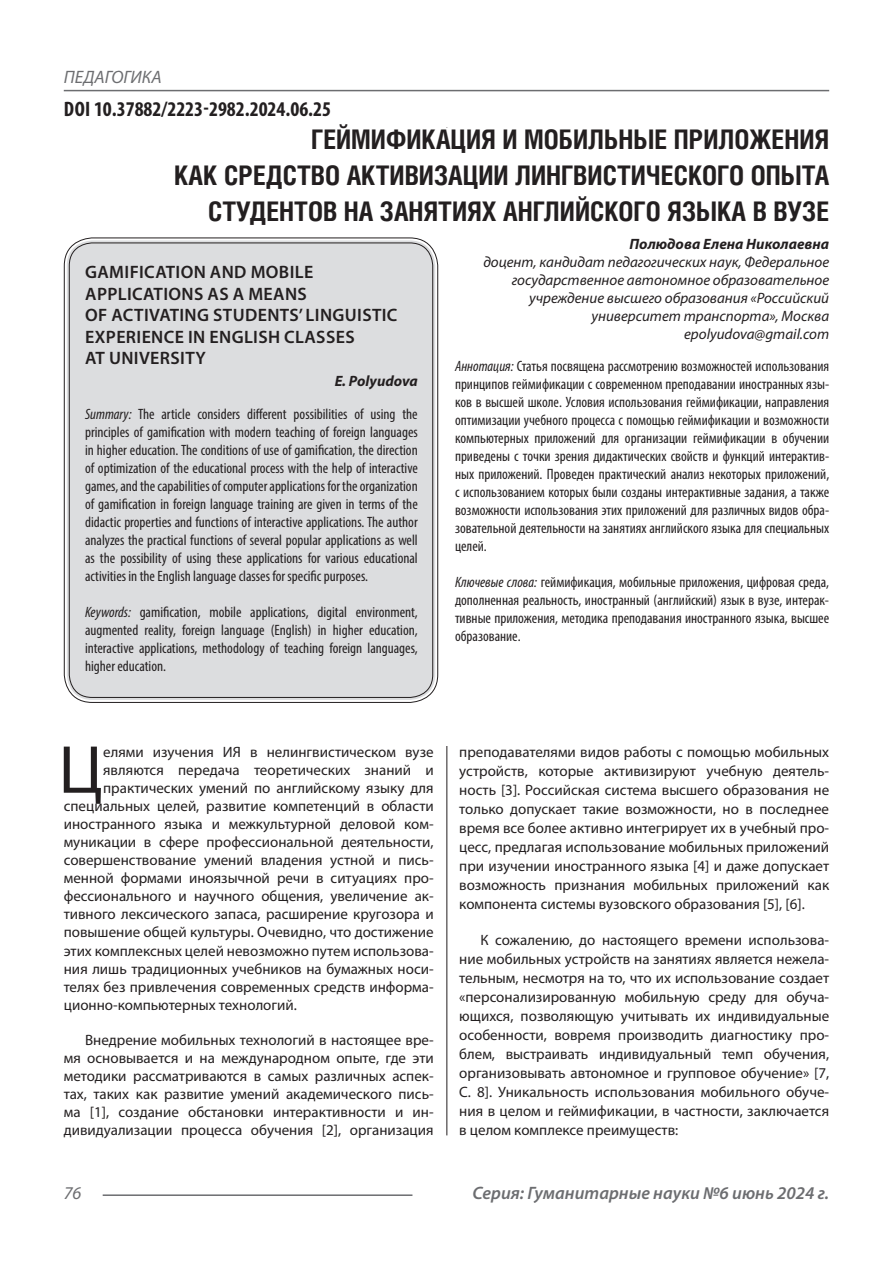
<style>
.page{position:relative;width:893px;height:1263px;background:#fff}
.page>*{position:absolute;margin:0;border:0;box-sizing:border-box;transform-origin:0 0}
.Статья_текст_первый{font:68.4px "Myriad Pro";color:#231f20}
.Статья_название{font:700 27px/36px "Helios Cond C";color:#231f20;text-align:right}
.ДОИ{font:700 condensed 21px "Myriad Pro";color:#231f20}
.Статья_название_англ{font:600 18px/21.6px "Myriad Pro";letter-spacing:.02em;color:#231f20}
.t1{font:italic 600 18px "Myriad Pro";color:#6c6d70}
.t2{font:italic 18px "Myriad Pro";color:#6c6d70}
.Статья_текст{font:15px/19px "Myriad Pro";color:#231f20;text-align:justify}
.Статья_аннотация_анг{font:condensed 15px/18px "Myriad Pro";color:#231f20;text-align:justify}
.Статья_аннотация_тек{font:condensed 15px/18px "Myriad Pro";color:#231f20;text-align:justify}
.Статья_текст_первый-2{font:15px "Myriad Pro";color:#231f20}
.Статья_автор_инфо{font:italic 15px/18px "Myriad Pro";color:#231f20;text-align:right}
.Статья_автор_инфо-2{font:italic 700 15px "Myriad Pro";color:#231f20}
.Статья_автор_англ{font:italic 700 15px "Myriad Pro";color:#231f20}
.s1{font-style:italic}
</style>
<div class="page">
<hr style="left:446px;top:128px;width:1px;height:1007px;background:#231f20">
<hr style="left:103px;top:1194px;width:309px;height:2px;background:#6c6d70">
<hr style="left:64px;top:90px;width:765px;height:1px;background:#6c6d70">
<div style="left:443px;top:128px;width:31px;height:617px;background:#fff"></div>
<div style="left:67px;top:240px;width:368px;height:460px;background:#dcdddf;border-radius:26px"></div>
<p class="t2" style="left:64px;top:66px;width:100px">ПЕДАГОГИКА</p>
<p class="ДОИ" style="left:64px;top:96px;width:269px">DOI 10.37882/2223-2982.2024.06.25</p>
<p class="Статья_название" style="left:311px;top:121px;width:519px">ГЕЙМИФИКАЦИЯ И МОБИЛЬНЫЕ ПРИЛОЖЕНИЯ</p>
<p class="Статья_название" style="left:174px;top:157px;width:656px">КАК СРЕДСТВО АКТИВИЗАЦИИ ЛИНГВИСТИЧЕСКОГО ОПЫТА<br>СТУДЕНТОВ НА ЗАНЯТИЯХ АНГЛИЙСКОГО ЯЗЫКА В ВУЗЕ</p>
<p class="Статья_автор_инфо-2" style="left:629px;top:234px;width:201px">Полюдова Елена Николаевна</p>
<p class="Статья_автор_инфо" style="left:483px;top:252px;width:347px">доцент, кандидат педагогических наук, Федеральное государственное автономное образовательное учреждение высшего образования «Российский университет транспорта», Москва</p>
<p class="Статья_автор_инфо" style="left:684px;top:324px;width:147px">epolyudova@gmail.com</p>
<p class="Статья_аннотация_тек" style="left:455px;top:357px;width:376px"><span class="s1">Аннотация:</span> Статья посвящена рассмотрению возможностей использования принципов геймификации с современном преподавании иностранных язы&shy;ков в высшей школе. Условия использования геймификации, направления оптимизации учебного процесса с помощью геймификации и возможности компьютерных приложений для организации геймификации в обучении приведены с точки зрения дидактических свойств и функций интерактив&shy;ных приложений. Проведен практический анализ некоторых приложений, с использованием которых были созданы интерактивные задания, а также возможности использования этих приложений для различных видов обра&shy;зовательной деятельности на занятиях английского языка для специальных целей.</p>
<p class="Статья_аннотация_тек" style="left:455px;top:573px;width:376px"><span class="s1">Ключевые слова:</span> геймификация, мобильные приложения, цифровая среда, дополненная реальность, иностранный (английский) язык в вузе, интерак&shy;тивные приложения, методика преподавания иностранного языка, высшее образование.</p>
<p class="Статья_название_англ" style="left:85px;top:261px;width:230px">GAMIFICATION AND MOBILE<br>APPLICATIONS AS A MEANS</p>
<p class="Статья_название_англ" style="left:85px;top:304px;width:314px">OF ACTIVATING STUDENTS’ LINGUISTIC<br>EXPERIENCE IN ENGLISH CLASSES</p>
<p class="Статья_название_англ" style="left:85px;top:347px;width:122px">AT UNIVERSITY</p>
<p class="Статья_автор_англ" style="left:335px;top:371px;width:85px">E. Polyudova</p>
<p class="Статья_аннотация_анг" style="left:85px;top:405px;width:334px"><span class="s1">Summary:</span> The article considers different possibilities of using the principles of gamification with modern teaching of foreign languages in higher education. The conditions of use of gamification, the direction of optimization of the educational process with the help of interactive games, and the capabilities of computer applications for the organization of gamification in foreign language training are given in terms of the didactic properties and functions of interactive applications. The author analyzes the practical functions of several popular applications as well as the possibility of using these applications for various educational activities in the English language classes for specific purposes.</p>
<p class="Статья_аннотация_анг" style="left:85px;top:603px;width:334px"><span class="s1">Keywords:</span> gamification, mobile applications, digital environment, augmented reality, foreign language (English) in higher education, interactive applications, methodology of teaching foreign languages, higher education.</p>
<p class="Статья_текст_первый" style="left:59px;top:728px;width:46px">Ц</p>
<p class="Статья_текст_первый-2" style="left:103px;top:742px;width:332px">елями изучения ИЯ в нелингвистическом вузе</p>
<p class="Статья_текст_первый-2" style="left:103px;top:760px;width:332px">являются передача теоретических знаний и</p>
<p class="Статья_текст_первый-2" style="left:103px;top:778px;width:332px">практических умений по английскому языку для</p>
<p class="Статья_текст_первый-2" style="left:64px;top:796px;width:371px">специальных целей, развитие компетенций в области</p>
<p class="Статья_текст_первый-2" style="left:64px;top:815px;width:371px">иностранного языка и межкультурной деловой ком-</p>
<p class="Статья_текст_первый-2" style="left:64px;top:833px;width:371px">муникации в сфере профессиональной деятельности,</p>
<p class="Статья_текст_первый-2" style="left:64px;top:851px;width:371px">совершенствование умений владения устной и пись-</p>
<p class="Статья_текст_первый-2" style="left:64px;top:869px;width:371px">менной формами иноязычной речи в ситуациях про-</p>
<p class="Статья_текст_первый-2" style="left:64px;top:887px;width:371px">фессионального и научного общения, увеличение ак-</p>
<p class="Статья_текст_первый-2" style="left:64px;top:905px;width:371px">тивного лексического запаса, расширение кругозора и</p>
<p class="Статья_текст_первый-2" style="left:64px;top:923px;width:371px">повышение общей культуры. Очевидно, что достижение</p>
<p class="Статья_текст_первый-2" style="left:64px;top:941px;width:371px">этих комплексных целей невозможно путем использова-</p>
<p class="Статья_текст_первый-2" style="left:64px;top:959px;width:371px">ния лишь традиционных учебников на бумажных носи-</p>
<p class="Статья_текст_первый-2" style="left:64px;top:977px;width:371px">телях без привлечения современных средств информа-</p>
<p class="Статья_текст_первый-2" style="left:64px;top:995px;width:235px">ционно-компьютерных технологий.</p>
<p class="Статья_текст" style="left:64px;top:1030px;width:371px;line-height:18.1px;text-indent:21px">Внедрение мобильных технологий в настоящее вре&shy;мя основывается и на международном опыте, где эти методики рассматриваются в самых различных аспек&shy;тах, таких как развитие умений академического пись&shy;ма [1], создание обстановки интерактивности и ин&shy;дивидуализации процесса обучения [2], организация</p>
<p class="Статья_текст" style="left:459px;top:742px;width:371px">преподавателями видов работы с помощью мобильных устройств, которые активизируют учебную деятель&shy;ность [3]. Российская система высшего образования не только допускает такие возможности, но в последнее время все более активно интегрирует их в учебный про&shy;цесс, предлагая использование мобильных приложений при изучении иностранного языка [4] и даже допускает возможность признания мобильных приложений как компонента системы вузовского образования [5], [6].</p>
<p class="Статья_текст" style="left:459px;top:930px;width:371px;text-indent:21px">К сожалению, до настоящего времени использова&shy;ние мобильных устройств на занятиях является нежела&shy;тельным, несмотря на то, что их использование создает «персонализированную мобильную среду для обуча&shy;ющихся, позволяющую учитывать их индивидуальные особенности, вовремя производить диагностику про&shy;блем, выстраивать индивидуальный темп обучения, организовывать автономное и групповое обучение» [7, С. 8]. Уникальность использования мобильного обуче&shy;ния в целом и геймификации, в частности, заключается в целом комплексе преимуществ:</p>
<p class="t2" style="left:64px;top:1182px;width:19px">76</p>
<p class="t1" style="left:472px;top:1182px;width:358px">Серия: Гуманитарные науки №6 июнь 2024 г.</p>
</div>
